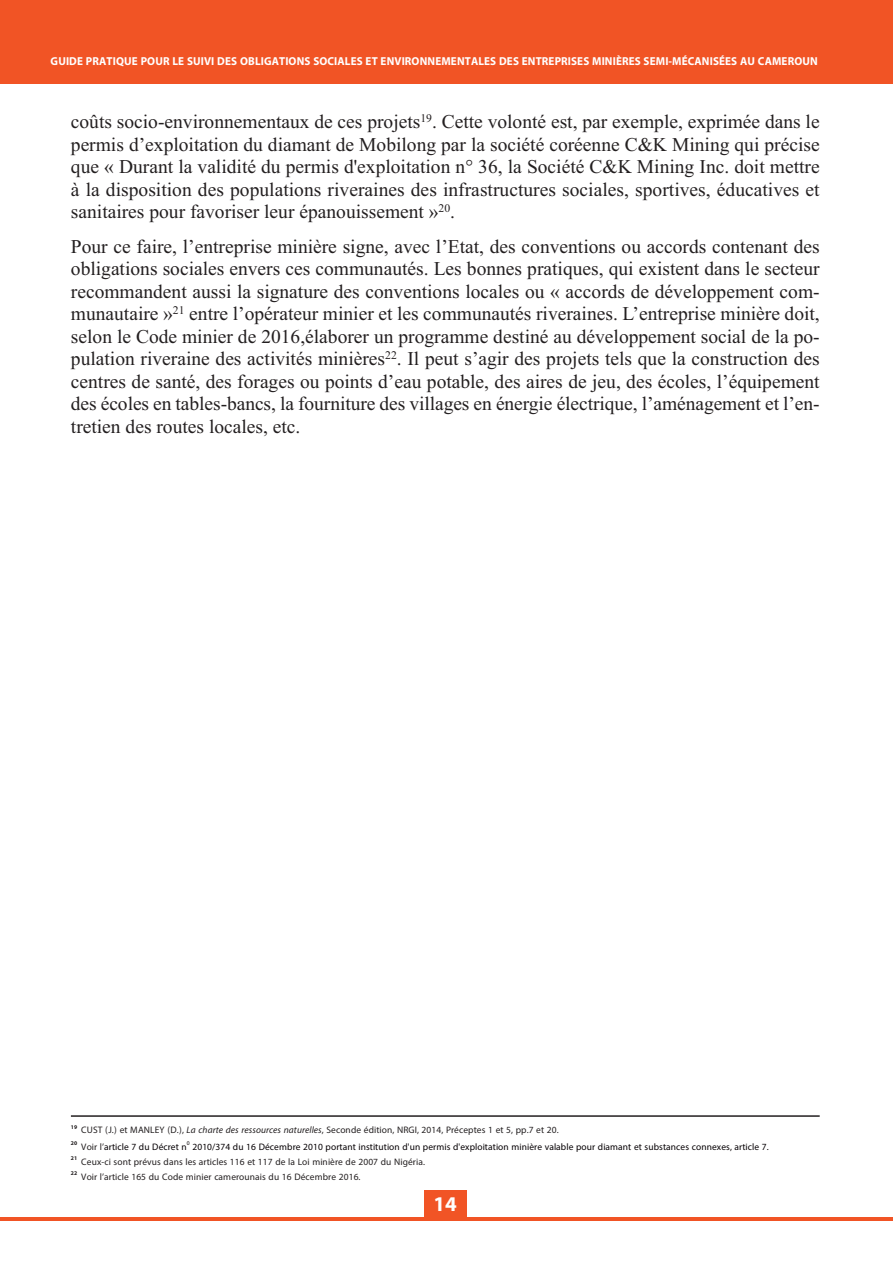
<style>
.page{position:relative;width:893px;height:1263px;background:#fff}
.page>*{position:absolute;margin:0;border:0;box-sizing:border-box;transform-origin:0 0}
.t1{font:700 21px "Myriad Pro";color:#fff}
.t2{font:19.5px/22.5px "Times New Roman";color:#231f20;text-align:justify}
.t3{font:700 16.5px "Myriad Arabic";letter-spacing:.01em;color:#fff;scale:.96 1}
.t4{font:13.5px/15.5px "Myriad Arabic";letter-spacing:.005em;color:#231f20}
.s1{font-style:italic}
.s2{color:#060004}
</style>
<div class="page">
<div style="left:425px;top:1190px;width:42px;height:30px;background:#f15425"></div>
<hr style="left:0;top:1217px;width:893px;height:4px;background:#f15425">
<div style="left:0;top:0;width:893px;height:84px;background:#f15425"></div>
<hr style="left:71px;top:1115px;width:749px;height:2px;background:#231f20">
<p class="t3" style="left:51px;top:53px;width:801px">GUIDE PRATIQUE POUR LE SUIVI DES OBLIGATIONS SOCIALES ET ENVIRONNEMENTALES DES ENTREPRISES MINIÈRES SEMI-MÉCANISÉES AU CAMEROUN</p>
<p class="t2" style="left:71px;top:110px;width:750px">coûts socio-environnementaux de ces projets<sup>19</sup>. Cette volonté est, par exemple, exprimée dans le permis d’exploitation du diamant de Mobilong par la société coréenne C&amp;K Mining qui précise que « Durant la validité du permis d'exploitation n° 36, la Société C&amp;K Mining Inc. doit mettre à la disposition des populations riveraines des infrastructures sociales, sportives, éducatives et sanitaires pour favoriser leur épanouissement »<sup>20</sup>.</p>
<p class="t2" style="left:71px;top:235px;width:750px">Pour ce faire, l’entreprise minière signe, avec l’Etat, des conventions ou accords contenant des obligations sociales envers ces communautés. Les bonnes pratiques, qui existent dans le secteur recommandent aussi la signature des conventions locales ou « accords de développement com&shy;munautaire »<sup>21</sup> entre l’opérateur minier et les communautés riveraines. L’entreprise minière doit, selon le Code minier de 2016,élaborer un programme destiné au développement social de la po&shy;pulation riveraine des activités minières<sup>22</sup>. Il peut s’agir des projets tels que la construction des centres de santé, des forages ou points d’eau potable, des aires de jeu, des écoles, l’équipement des écoles en tables-bancs, la fourniture des villages en énergie électrique, l’aménagement et l’en&shy;tretien des routes locales, etc.</p>
<p class="t4" style="left:71px;top:1122px;width:699px"><sup>19</sup> CUST (J.) et MANLEY (D.), <span class="s1">La charte des ressources naturelles</span>, Seconde édition, NRGI, 2014, Préceptes 1 et 5, pp.7 et 20.<br><sup>20</sup> Voir l’<span class="s2">article 7 du Décret n</span><sup>0</sup> <span class="s2">2010/374 du 16 Décembre 2010 portant institution d'un permis d'exploitation minière valable pour diamant et substances connexes, article 7.<br></span><sup>21</sup> Ceux-ci sont prévus dans les articles 116 et 117 de la Loi minière de 2007 du Nigéria.<br><sup>22</sup> Voir l’article 165 du Code minier camerounais du 16 Décembre 2016.</p>
<p class="t1" style="left:434px;top:1196px;width:25px">14</p>
</div>
